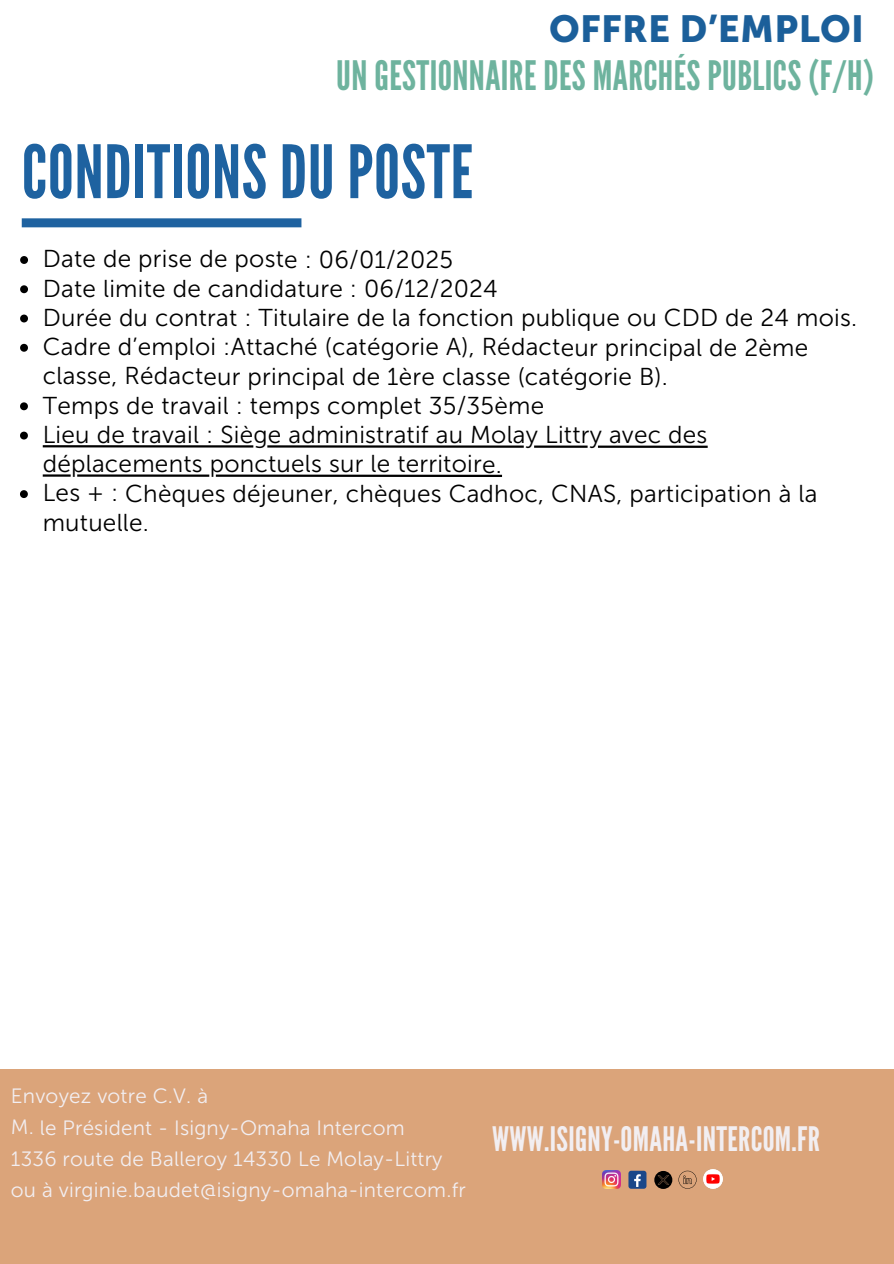
<style>
.page{position:relative;width:894px;height:1264px;background:#fff}
.page>*{position:absolute;margin:0;border:0;box-sizing:border-box;transform-origin:0 0}
.t1{font:73.35px "League Gothic";letter-spacing:.01em;color:#1e62a0}
.t2{font:40.5px "League Gothic";letter-spacing:.01em;color:#6eb39e}
.t3{font:37.5px "Museo Sans 900";letter-spacing:.01em;color:#1b5f9a}
.t4{font:33.6px "League Gothic";letter-spacing:.01em;color:#f2eef1}
.t5{font:24.45px/29.2px "Museo Sans 300";letter-spacing:.01em;color:#000}
.t6{font:20.7px "Museo Sans 300";letter-spacing:.01em;color:#f2eef1}
</style>
<div class="page">
<div style="left:22px;top:218px;width:279px;height:9px;background:#1e62a0"></div>
<div style="left:0;top:1069px;width:893px;height:194px;background:#dba47a"></div>
<img style="left:602px;top:1170px;width:18px;height:18px">
<div style="left:628px;top:1170px;width:18px;height:18px;background:#1a4789;border-radius:3px"></div>
<svg style="left:634px;top:1174px;width:6px;height:12px"></svg>
<svg style="left:678px;top:1170px;width:18px;height:18px"></svg>
<img style="left:703px;top:1169px;width:19px;height:19px">
<svg style="left:654px;top:1171px;width:18px;height:17px"></svg>
<svg style="left:20px;top:256px;width:8px;height:8px"></svg>
<svg style="left:20px;top:285px;width:8px;height:8px"></svg>
<svg style="left:20px;top:314px;width:8px;height:8px"></svg>
<svg style="left:20px;top:344px;width:8px;height:8px"></svg>
<svg style="left:20px;top:402px;width:8px;height:8px"></svg>
<svg style="left:20px;top:431px;width:8px;height:8px"></svg>
<svg style="left:43px;top:445px;width:664px;height:3px;background:#494949"></svg>
<hr style="left:43px;top:474px;width:459px;height:3px;background:#000">
<svg style="left:20px;top:490px;width:8px;height:8px"></svg>
<p class="t3" style="left:549px;top:7px;width:316px">OFFRE D’EMPLOI</p>
<p class="t2" style="left:336px;top:52px;width:539px">UN GESTIONNAIRE DES MARCHÉS PUBLICS (F/H)</p>
<h1 class="t1" style="left:22px;top:129px;width:452px">CONDITIONS DU POSTE</h1>
<p class="t5" style="left:43px;top:244px;width:411px">Date de prise de poste : 06/01/2025</p>
<p class="t5" style="left:43px;top:274px;width:456px">Date limite de candidature : 06/12/2024</p>
<p class="t5" style="left:43px;top:303px;width:815px">Durée du contrat : Titulaire de la fonction publique ou CDD de 24 mois.</p>
<p class="t5" style="left:43px;top:332px;width:766px">Cadre d’emploi :Attaché (catégorie A), Rédacteur principal de 2ème classe, Rédacteur principal de 1ère classe (catégorie B).</p>
<p class="t5" style="left:43px;top:391px;width:503px">Temps de travail : temps complet 35/35ème</p>
<p class="t5" style="left:43px;top:420px;width:666px">Lieu de travail : Siège administratif au Molay Littry avec des</p>
<p class="t5" style="left:43px;top:449px;width:776px">déplacements ponctuels sur le territoire.<br>Les + : Chèques déjeuner, chèques Cadhoc, CNAS, participation à la</p>
<p class="t5" style="left:43px;top:508px;width:108px">mutuelle.</p>
<p class="t6" style="left:11px;top:1083px;width:199px">Envoyez votre C.V. à</p>
<p class="t6" style="left:11px;top:1115px;width:395px">M. le Président - Isigny-Omaha Intercom</p>
<p class="t6" style="left:11px;top:1146px;width:433px">1336 route de Balleroy 14330 Le Molay-Littry</p>
<p class="t6" style="left:11px;top:1177px;width:456px">ou à virginie.baudet@isigny-omaha-intercom.fr</p>
<p class="t4" style="left:492px;top:1119px;width:329px">WWW.ISIGNY-OMAHA-INTERCOM.FR</p>
</div>
